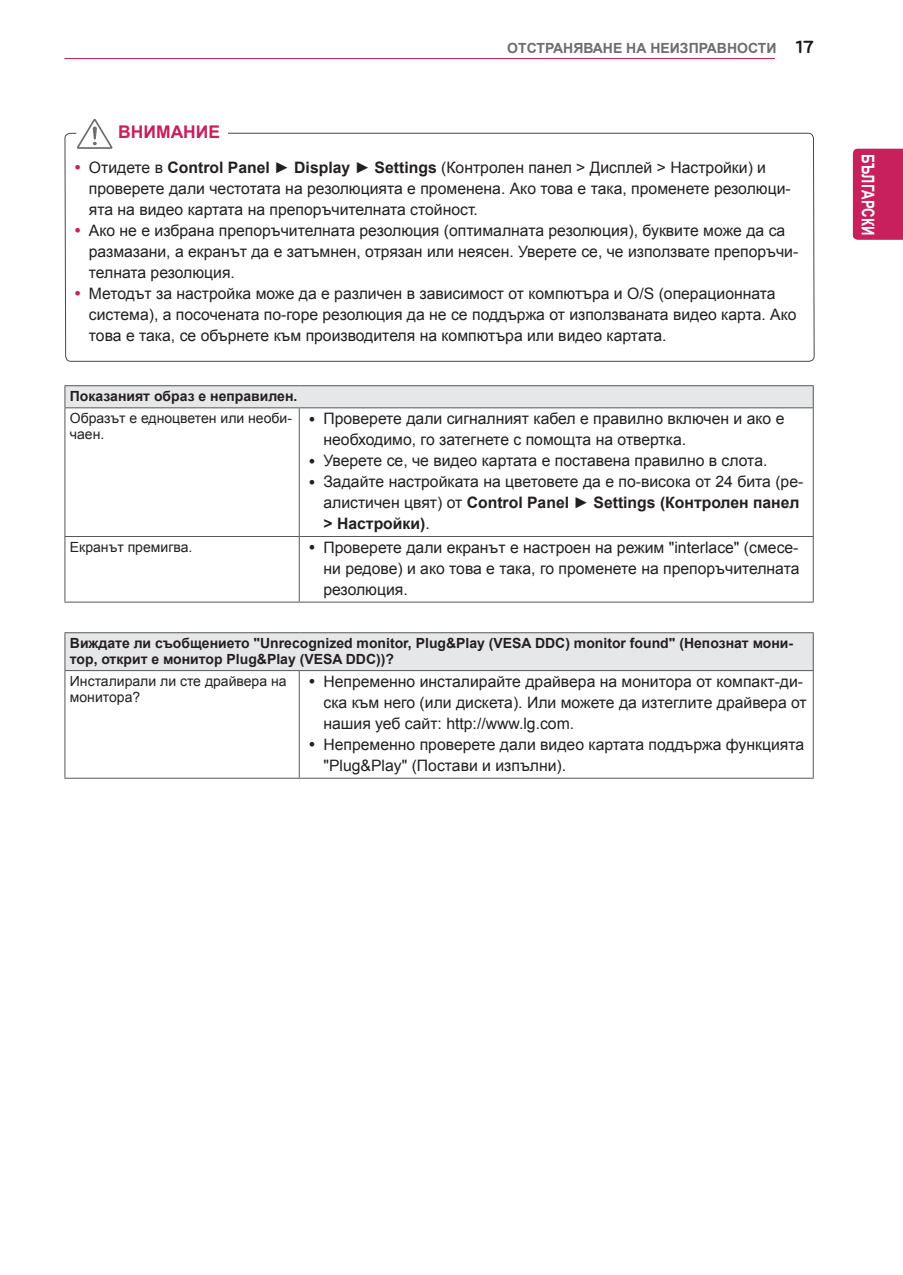
<style>
.page{position:relative;width:903px;height:1275px;background:#fff}
.page>*{position:absolute;margin:0;border:0;box-sizing:border-box;transform-origin:0 0}
.t1{font:700 18.38px "Bryant LG";color:#1a161a}
.t2{font:700 17.5px "Arial";color:#fff;scale:.75 1}
.t3{font:700 17.5px "Arial";color:#c8205d}
.body-bullet-9{font:15.75px/21px "Arial";color:#231f20}
.Body-Bullet{font:15.75px/21px "Arial";color:#231f20}
.Body-Bold-Center{font:700 14px/15.8px "Arial";color:#231f20}
.Body{font:14px/15.8px "Arial";color:#231f20}
.t4{font:700 14px "Arial";color:#6c6d70}
.s1{font-weight:700}
</style>
<div class="page">
<div style="left:853px;top:149px;width:50px;height:91px;background:#c8205d"></div>
<svg style="left:64px;top:58px;width:751px;height:720px"></svg>
<div style="left:65px;top:386px;width:748px;height:22px;background:#e6e7e9"></div>
<hr style="left:64px;top:385px;width:235px;height:1px;background:#57585a">
<svg style="left:64px;top:386px;width:1px;height:21px"></svg>
<hr style="left:299px;top:385px;width:515px;height:1px;background:#57585a">
<svg style="left:813px;top:386px;width:1px;height:21px"></svg>
<hr style="left:64px;top:407px;width:235px;height:1px;background:#57585a">
<hr style="left:64px;top:408px;width:1px;height:128px;background:#57585a">
<hr style="left:299px;top:407px;width:515px;height:1px;background:#57585a">
<hr style="left:299px;top:408px;width:1px;height:128px;background:#57585a">
<hr style="left:813px;top:408px;width:1px;height:128px;background:#57585a">
<hr style="left:64px;top:536px;width:235px;height:1px;background:#57585a">
<hr style="left:64px;top:537px;width:1px;height:65px;background:#57585a">
<hr style="left:299px;top:536px;width:515px;height:1px;background:#57585a">
<hr style="left:299px;top:537px;width:1px;height:65px;background:#57585a">
<hr style="left:813px;top:537px;width:1px;height:65px;background:#57585a">
<hr style="left:64px;top:602px;width:235px;height:1px;background:#57585a">
<hr style="left:299px;top:602px;width:515px;height:1px;background:#57585a">
<div style="left:65px;top:633px;width:748px;height:38px;background:#e6e7e9"></div>
<hr style="left:64px;top:632px;width:235px;height:1px;background:#57585a">
<hr style="left:64px;top:633px;width:1px;height:37px;background:#57585a">
<hr style="left:299px;top:632px;width:515px;height:1px;background:#57585a">
<hr style="left:813px;top:633px;width:1px;height:37px;background:#57585a">
<hr style="left:64px;top:670px;width:235px;height:1px;background:#57585a">
<hr style="left:64px;top:671px;width:1px;height:107px;background:#57585a">
<hr style="left:299px;top:670px;width:515px;height:1px;background:#57585a">
<hr style="left:299px;top:671px;width:1px;height:107px;background:#57585a">
<hr style="left:813px;top:671px;width:1px;height:107px;background:#57585a">
<hr style="left:64px;top:778px;width:235px;height:1px;background:#57585a">
<hr style="left:299px;top:778px;width:515px;height:1px;background:#57585a">
<svg style="left:77px;top:119px;width:35px;height:30px"></svg>
<svg style="left:310px;top:416px;width:4px;height:5px"></svg>
<svg style="left:310px;top:458px;width:4px;height:5px"></svg>
<svg style="left:310px;top:479px;width:4px;height:5px"></svg>
<svg style="left:310px;top:545px;width:4px;height:5px"></svg>
<svg style="left:310px;top:679px;width:4px;height:5px"></svg>
<svg style="left:310px;top:742px;width:4px;height:5px"></svg>
<svg style="left:75px;top:165px;width:5px;height:5px"></svg>
<svg style="left:75px;top:228px;width:5px;height:5px"></svg>
<svg style="left:75px;top:291px;width:5px;height:5px"></svg>
<p class="t3" style="left:118px;top:121px;width:103px">ВНИМАНИЕ</p>
<p class="t4" style="left:507px;top:39px;width:271px">ОТСТРАНЯВАНЕ НА НЕИЗПРАВНОСТИ</p>
<p class="t1" style="left:796px;top:36px;width:19px">17</p>
<p class="Body-Bullet" style="left:89px;top:157px;width:703px">Отидете в <span class="s1">Control Panel ► Display ► Settings</span> (Контролен панел &gt; Дисплей &gt; Настройки) и проверете дали честотата на резолюцията е променена. Ако това е така, променете резолюци&shy;ята на видео картата на препоръчителната стойност.</p>
<p class="Body-Bullet" style="left:89px;top:220px;width:711px">Ако не е избрана препоръчителната резолюция (оптималната резолюция), буквите може да са размазани, а екранът да е затъмнен, отрязан или неясен. Уверете се, че използвате препоръчи&shy;телната резолюция.</p>
<p class="Body-Bullet" style="left:89px;top:283px;width:709px">Методът за настройка може да е различен в зависимост от компютъра и O/S (операционната система), а посочената по-горе резолюция да не се поддържа от използваната видео карта. Ако това е така, се обърнете към производителя на компютъра или видео картата.</p>
<p class="Body-Bold-Center" style="left:70px;top:389px;width:229px">Показаният образ е неправилен.</p>
<p class="Body" style="left:70px;top:410px;width:224px">Образът е едноцветен или необи&shy;чаен.</p>
<p class="body-bullet-9" style="left:323px;top:408px;width:462px">Проверете дали сигналният кабел е правилно включен и ако е необходимо, го затегнете с помощта на отвертка.</p>
<p class="body-bullet-9" style="left:323px;top:450px;width:445px">Уверете се, че видео картата е поставена правилно в слота.</p>
<p class="body-bullet-9" style="left:323px;top:471px;width:481px">Задайте настройката на цветовете да е по-висока от 24 бита (ре&shy;алистичен цвят) от <span class="s1">Control Panel ► Settings (Контролен панел &gt; Настройки)</span>.</p>
<p class="Body" style="left:70px;top:539px;width:124px">Екранът премигва.</p>
<p class="body-bullet-9" style="left:323px;top:537px;width:477px;text-align:justify">Проверете дали екранът е настроен на режим "interlace" (смесе&shy;ни редове) и ако това е така, го променете на препоръчителната резолюция.</p>
<p class="Body-Bold-Center" style="left:70px;top:636px;width:725px">Виждате ли съобщението "Unrecognized monitor, Plug&amp;Play (VESA DDC) monitor found" (Непознат мони&shy;тор, открит е монитор Plug&amp;Play (VESA DDC))?</p>
<p class="Body" style="left:70px;top:673px;width:218px">Инсталирали ли сте драйвера на монитора?</p>
<p class="body-bullet-9" style="left:323px;top:671px;width:485px">Непременно инсталирайте драйвера на монитора от компакт-ди&shy;ска към него (или дискета). Или можете да изтеглите драйвера от нашия уеб сайт: http://www.lg.com.</p>
<p class="body-bullet-9" style="left:323px;top:734px;width:482px">Непременно проверете дали видео картата поддържа функцията "Plug&amp;Play" (Постави и изпълни).</p>
<p class="t2" style="left:879px;top:154px;width:109px;rotate:90deg">БЪЛГАРСКИ</p>
</div>
